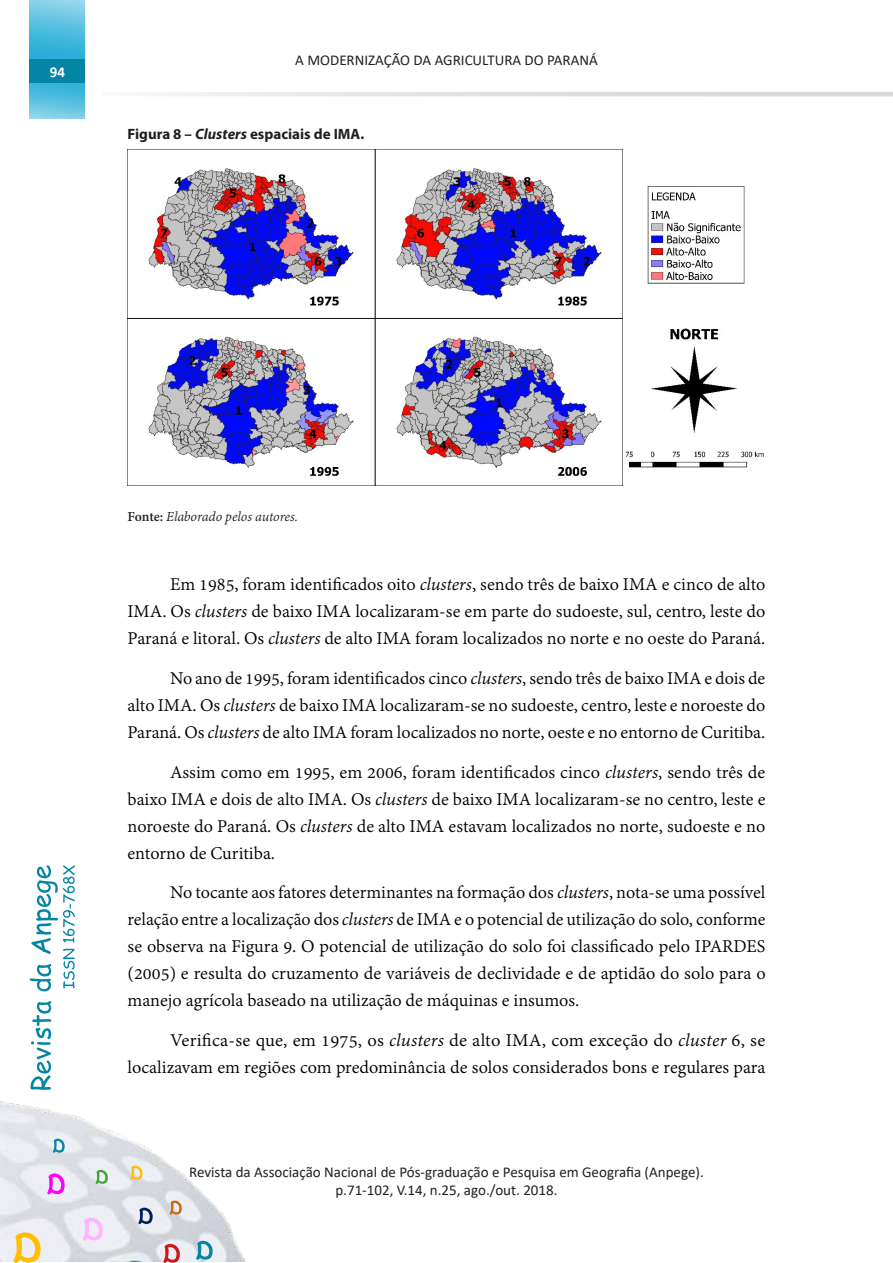
<style>
.page{position:relative;width:893px;height:1263px;background:#fff}
.page>*{position:absolute;margin:0;border:0;box-sizing:border-box;transform-origin:0 0}
.t1{font:19.5px/27px "Adobe Devanagari";color:#000;text-align:justify}
.t2{font:15px/18px "Calibri";color:#231f20;text-align:center}
.t3{font:700 15px "Myriad Pro";color:#231f20}
.t4{font:italic 15px "Adobe Devanagari";letter-spacing:-.01em;color:#231f20}
.t5{font:700 15px "Calibri";color:#fff}
.s1{font-style:italic}
.s2{font-weight:700;font-style:normal}
</style>
<div class="page">
<svg style="left:30px;top:865px;width:45px;height:225px"></svg>
<img style="left:0;top:1101px;width:244px;height:160px">
<svg style="left:130px;top:1166px;width:12px;height:14px"></svg>
<svg style="left:14px;top:1232px;width:27px;height:31px"></svg>
<svg style="left:196px;top:1241px;width:17px;height:19px"></svg>
<svg style="left:170px;top:1200px;width:12px;height:15px"></svg>
<svg style="left:53px;top:1139px;width:12px;height:14px"></svg>
<svg style="left:47px;top:1173px;width:18px;height:21px"></svg>
<svg style="left:163px;top:1244px;width:17px;height:19px"></svg>
<svg style="left:96px;top:1170px;width:12px;height:14px"></svg>
<svg style="left:138px;top:1208px;width:15px;height:16px"></svg>
<svg style="left:83px;top:1218px;width:20px;height:22px"></svg>
<svg style="left:158px;top:92px;width:735px;height:4px;background:#e1e1e1"></svg>
<svg style="left:30px;top:0;width:55px;height:119px;background:#57bfdf"></svg>
<div style="left:30px;top:59px;width:55px;height:24px;background:#0585a5"></div>
<img style="left:128px;top:150px;width:636px;height:335px">
<p class="t5" style="left:50px;top:61px;width:17px">94</p>
<p class="t2" style="left:295px;top:51px;width:304px">A MODERNIZAÇÃO DA AGRICULTURA DO PARANÁ</p>
<p class="t3" style="left:128px;top:124px;width:238px">Figura 8 – <span class="s1">Clusters</span> espaciais de IMA.</p>
<p class="t4" style="left:128px;top:508px;width:172px"><span class="s2">Fonte:</span> Elaborado pelos autores.</p>
<p class="t1" style="left:128px;top:572px;width:639px;text-indent:43px">Em 1985, foram identificados oito <span class="s1">clusters</span>, sendo três de baixo IMA e cinco de alto IMA. Os <span class="s1">clusters</span> de baixo IMA localizaram-se em parte do sudoeste, sul, centro, leste do Paraná e litoral. Os <span class="s1">clusters</span> de alto IMA foram localizados no norte e no oeste do Paraná.</p>
<p class="t1" style="left:128px;top:666px;width:639px;text-indent:43px">No ano de 1995, foram identificados cinco <span class="s1">clusters</span>, sendo três de baixo IMA e dois de alto IMA. Os <span class="s1">clusters</span> de baixo IMA localizaram-se no sudoeste, centro, leste e noroeste do Paraná. Os <span class="s1">clusters</span> de alto IMA foram localizados no norte, oeste e no entorno de Curitiba.</p>
<p class="t1" style="left:128px;top:760px;width:639px;text-indent:43px">Assim como em 1995, em 2006, foram identificados cinco <span class="s1">clusters</span>, sendo três de baixo IMA e dois de alto IMA. Os <span class="s1">clusters</span> de baixo IMA localizaram-se no centro, leste e noroeste do Paraná. Os <span class="s1">clusters</span> de alto IMA estavam localizados no norte, sudoeste e no entorno de Curitiba.</p>
<p class="t1" style="left:128px;top:881px;width:640px;text-indent:43px">No tocante aos fatores determinantes na formação dos <span class="s1">clusters</span>, nota-se uma possível relação entre a localização dos <span class="s1">clusters</span> de IMA e o potencial de utilização do solo, conforme se observa na Figura 9. O potencial de utilização do solo foi classificado pelo IPARDES (2005) e resulta do cruzamento de variáveis de declividade e de aptidão do solo para o manejo agrícola baseado na utilização de máquinas e insumos.</p>
<p class="t1" style="left:128px;top:1028px;width:639px;text-align:right">Verifica-se que, em 1975, os <span class="s1">clusters</span> de alto IMA, com exceção do <span class="s1">cluster</span> 6, se localizavam em regiões com predominância de solos considerados bons e regulares para</p>
<p class="t2" style="left:189px;top:1163px;width:516px">Revista da Associação Nacional de Pós-graduação e Pesquisa em Geografia (Anpege). p.71-102, V.14, n.25, ago./out. 2018.</p>
</div>
